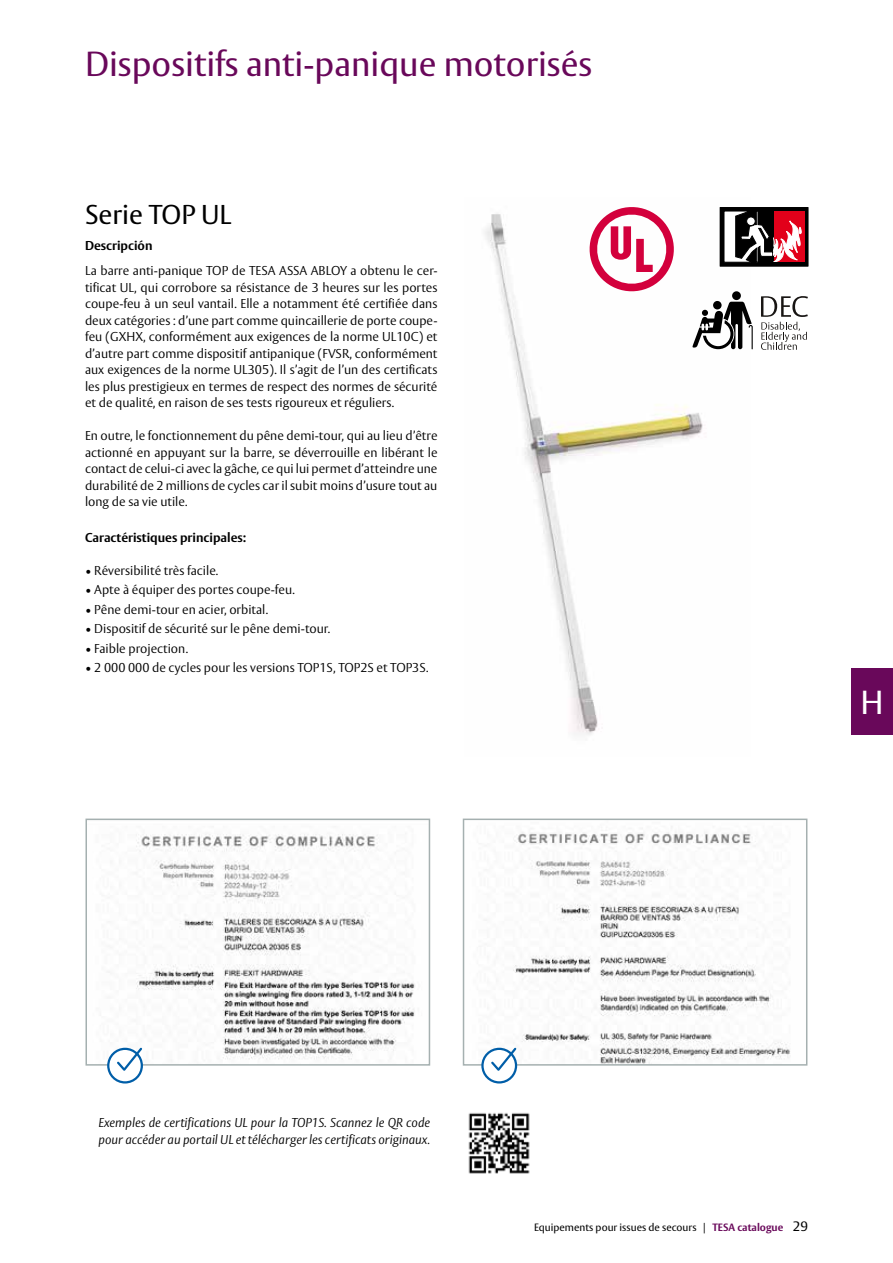
<style>
.page{position:relative;width:893px;height:1263px;background:#fff}
.page>*{position:absolute;margin:0;border:0;box-sizing:border-box;transform-origin:0 0}
.t1{font:34.5px "ASSA Vesta";color:#69085a}
.t2{font:33px "ASSA Vesta";color:#fff}
.t3{font:27px "ASSA Vesta";color:#000}
.t4{font:300 12.75px/16.5px "ASSA Vesta";color:#000;text-align:justify}
.t5{font:italic 300 12.75px/16.5px "ASSA Vesta";color:#000}
.t6{font:700 12.75px "ASSA Vesta";color:#000}
.t7{font:10.5px "ASSA Vesta";color:#000}
.s1{font-weight:700;color:#69085a}
.s2{font-size:13.5px}
</style>
<div class="page">
<div style="left:851px;top:669px;width:42px;height:66px;background:#69085a"></div>
<img style="left:485px;top:207px;width:265px;height:528px">
<svg style="left:585px;top:207px;width:93px;height:88px"></svg>
<svg style="left:720px;top:207px;width:88px;height:59px"></svg>
<svg style="left:761px;top:296px;width:47px;height:54px"></svg>
<div style="left:732px;top:291px;width:9px;height:9px;background:#000;border-radius:50%"></div>
<svg style="left:692px;top:302px;width:61px;height:47px"></svg>
<img style="left:107px;top:834px;width:308px;height:227px">
<div style="left:85px;top:818px;width:345px;height:247px;border:2px solid #a5b0b0"></div>
<img style="left:482px;top:826px;width:308px;height:236px">
<div style="left:463px;top:818px;width:344px;height:247px;border:2px solid #a5b0b0"></div>
<svg style="left:108px;top:1049px;width:34px;height:33px"></svg>
<div style="left:107px;top:1048px;width:36px;height:35px;border:2px solid #005ea8;border-radius:50%"></div>
<svg style="left:115px;top:1046px;width:29px;height:27px"></svg>
<svg style="left:482px;top:1049px;width:34px;height:33px"></svg>
<div style="left:481px;top:1048px;width:36px;height:35px;border:2px solid #005ea8;border-radius:50%"></div>
<svg style="left:489px;top:1046px;width:29px;height:27px"></svg>
<img style="left:468px;top:1112px;width:62px;height:62px">
<h1 class="t1" style="left:85px;top:43px;width:509px">Dispositifs anti-panique motorisés</h1>
<h3 class="t3" style="left:85px;top:198px;width:148px">Serie TOP UL</h3>
<p class="t6" style="left:85px;top:238px;width:69px">Descripción</p>
<p class="t4" style="left:85px;top:263px;width:354px">La barre anti-panique TOP de TESA ASSA ABLOY a obtenu le cer&shy;tificat UL, qui corrobore sa résistance de 3 heures sur les portes coupe-feu à un seul vantail. Elle a notamment été certifiée dans deux catégories : d’une part comme quincaillerie de porte coupe&shy;feu (GXHX, conformément aux exigences de la norme UL10C) et d’autre part comme dispositif antipanique (FVSR, conformément aux exigences de la norme UL305). Il s’agit de l’un des certificats les plus prestigieux en termes de respect des normes de sécurité et de qualité, en raison de ses tests rigoureux et réguliers.</p>
<p class="t4" style="left:85px;top:428px;width:354px">En outre, le fonctionnement du pêne demi-tour, qui au lieu d’être actionné en appuyant sur la barre, se déverrouille en libérant le contact de celui-ci avec la gâche, ce qui lui permet d’atteindre une durabilité de 2 millions de cycles car il subit moins d’usure tout au long de sa vie utile.</p>
<p class="t6" style="left:85px;top:530px;width:163px">Caractéristiques principales:</p>
<p class="t4" style="left:85px;top:563px;width:135px">• Réversibilité très facile.</p>
<p class="t4" style="left:85px;top:582px;width:211px">• Apte à équiper des portes coupe-feu.</p>
<p class="t4" style="left:85px;top:601px;width:185px">• Pêne demi-tour en acier, orbital.</p>
<p class="t4" style="left:85px;top:621px;width:247px">• Dispositif de sécurité sur le pêne demi-tour.</p>
<p class="t4" style="left:85px;top:640px;width:104px">• Faible projection.</p>
<p class="t4" style="left:85px;top:660px;width:345px">• 2 000 000 de cycles pour les versions TOP1S, TOP2S et TOP3S.</p>
<h2 class="t2" style="left:860px;top:682px;width:25px">H</h2>
<p class="t5" style="left:99px;top:1115px;width:333px">Exemples de certifications UL pour la TOP1S. Scannez le QR code pour accéder au portail UL et télécharger les certificats originaux.</p>
<p class="t7" style="left:534px;top:1221px;width:275px">Equipements pour issues de secours | <span class="s1">TESA catalogue</span> <span class="s2">29</span></p>
</div>
